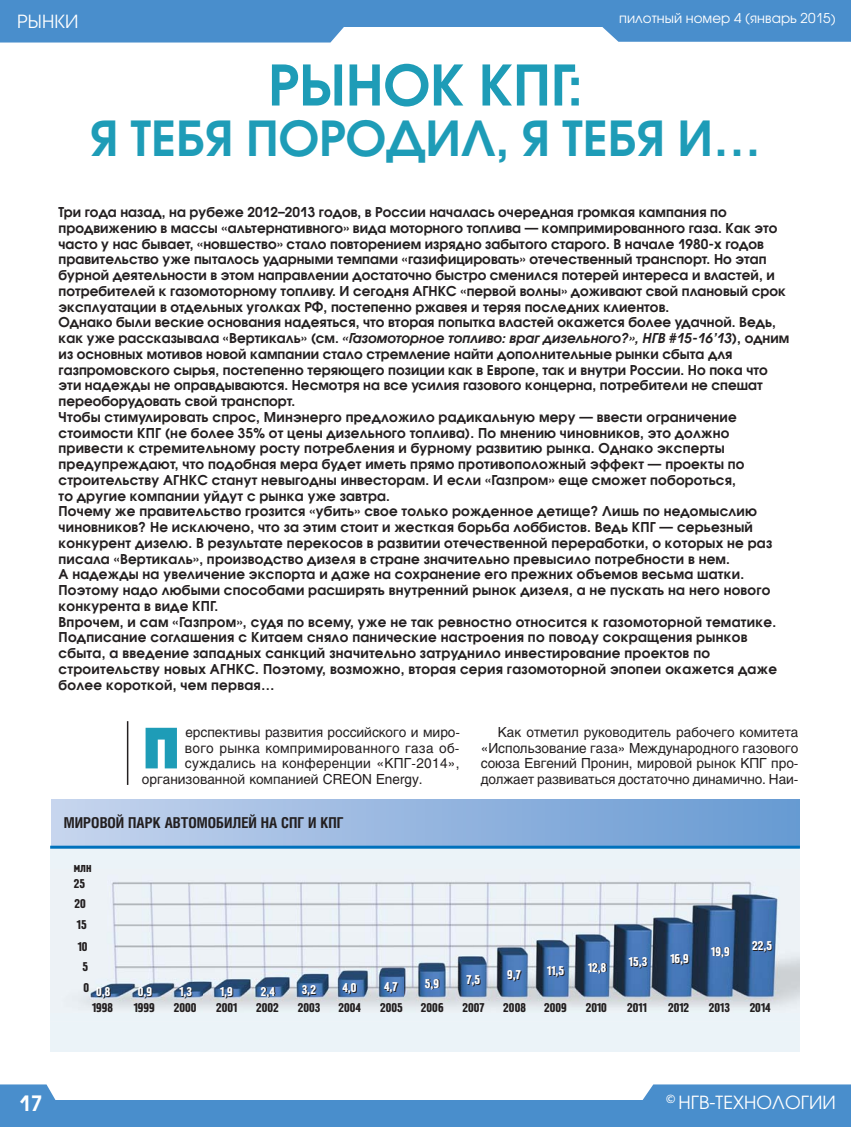
<style>
.page{position:relative;width:851px;height:1127px;background:#fff}
.page>*{position:absolute;margin:0;border:0;box-sizing:border-box;transform-origin:0 0}
.t1{font:700 58.05px "Futura Futuris X Cond C";color:#1e9cb7}
.t2{font:600 55.5px "Avant Garde Gothic C";color:#1e9cb7}
.t3{font:600 48px "Avant Garde Gothic C";color:#1e9cb7}
.t4{font:600 21px "Avant Garde Gothic C";color:#fff}
.t5{font:18px "Avant Garde Gothic C";letter-spacing:.005em;color:#fff}
.t6{font:700 15px "Helios Cond";color:#231f20}
.t7{font:13.8px/15.8px "Helios";color:#231f20;text-align:justify}
.t8{font:13.8px "Helios";letter-spacing:.02em;color:#231f20}
.t9{font:600 13.5px/15.8px "Avant Garde Gothic C";letter-spacing:.015em;color:#231f20}
.t10{font:13.5px "Avant Garde Gothic C";letter-spacing:.005em;color:#fff}
.t11{font:12.75px "Pollock 1 C";color:#231f20}
.t12{font:12.75px "Pollock 1 C";color:#fff}
.s1{font-style:italic}
</style>
<div class="page">
<svg style="left:0;top:0;width:367px;height:43px;background:#5897d0"></svg>
<div style="left:39px;top:0;width:811px;height:26px;background:#498ecc"></div>
<svg style="left:0;top:1084px;width:56px;height:43px;background:#5294ce"></svg>
<div style="left:39px;top:1100px;width:811px;height:27px;background:#498ecc"></div>
<hr style="left:127px;top:721px;width:1px;height:64px;background:#231f20">
<svg style="left:573px;top:0;width:278px;height:42px"></svg>
<svg style="left:642px;top:1084px;width:209px;height:43px"></svg>
<div style="left:51px;top:849px;width:748px;height:203px;background:#ebf3f8"></div>
<img style="left:51px;top:869px;width:748px;height:152px">
<div style="left:51px;top:800px;width:748px;height:47px;background:linear-gradient(to right,#c6d4ee,#6699d2)"></div>
<hr style="left:50px;top:846px;width:749px;height:3px;background:#0071bc">
<h3 class="t5" style="left:17px;top:15px;width:63px">РЫНКИ</h3>
<p class="t10" style="left:619px;top:13px;width:218px">пилотный номер 4 (январь 2015)</p>
<h2 class="t2" style="left:268px;top:64px;width:316px">РЫНОК КПГ:</h2>
<h3 class="t3" style="left:90px;top:121px;width:672px">Я ТЕБЯ ПОРОДИЛ, Я ТЕБЯ И…</h3>
<p class="t9" style="left:59px;top:206px;width:732px">Три года назад, на рубеже 2012–2013 годов, в России началась очередная громкая кампания по продвижению в массы «альтернативного» вида моторного топлива — компримированного газа. Как это часто у нас бывает, «новшество» стало повторением изрядно забытого старого. В начале 1980-х годов правительство уже пыталось ударными темпами «газифицировать» отечественный транспорт. Но этап бурной деятельности в этом направлении достаточно быстро сменился потерей интереса и властей, и потребителей к газомоторному топливу. И сегодня АГНКС «первой волны» доживают свой плановый срок эксплуатации в отдельных уголках РФ, постепенно ржавея и теряя последних клиентов.<br>Однако были веские основания надеяться, что вторая попытка властей окажется более удачной. Ведь, как уже рассказывала «Вертикаль» (см. <span class="s1">«Газомоторное топливо: враг дизельного?», НГВ #15-16’13</span>), одним из основных мотивов новой кампании стало стремление найти дополнительные рынки сбыта для газпромовского сырья, постепенно теряющего позиции как в Европе, так и внутри России. Но пока что эти надежды не оправдываются. Несмотря на все усилия газового концерна, потребители не спешат переоборудовать свой транспорт.<br>Чтобы стимулировать спрос, Минэнерго предложило радикальную меру — ввести ограничение стоимости КПГ (не более 35% от цены дизельного топлива). По мнению чиновников, это должно привести к стремительному росту потребления и бурному развитию рынка. Однако эксперты предупреждают, что подобная мера будет иметь прямо противоположный эффект — проекты по строительству АГНКС станут невыгодны инвесторам. И если «Газпром» еще сможет побороться,<br>то другие компании уйдут с рынка уже завтра.<br>Почему же правительство грозится «убить» свое только рожденное детище? Лишь по недомыслию чиновников? Не исключено, что за этим стоит и жесткая борьба лоббистов. Ведь КПГ — серьезный конкурент дизелю. В результате перекосов в развитии отечественной переработки, о которых не раз писала «Вертикаль», производство дизеля в стране значительно превысило потребности в нем.<br>А надежды на увеличение экспорта и даже на сохранение его прежних объемов весьма шатки.<br>Поэтому надо любыми способами расширять внутренний рынок дизеля, а не пускать на него нового конкурента в виде КПГ.<br>Впрочем, и сам «Газпром», судя по всему, уже не так ревностно относится к газомоторной тематике.<br>Подписание соглашения с Китаем сняло панические настроения по поводу сокращения рынков сбыта, а введение западных санкций значительно затруднило инвестирование проектов по строительству новых АГНКС. Поэтому, возможно, вторая серия газомоторной эпопеи окажется даже более короткой, чем первая…</p>
<h1 class="t1" style="left:142px;top:726px;width:40px">П</h1>
<p class="t7" style="left:185px;top:725px;width:276px">ерспективы развития российского и миро-</p>
<p class="t8" style="left:185px;top:743px;width:276px">вого рынка компримированного газа об-</p>
<p class="t8" style="left:185px;top:758px;width:276px">суждались на конференции «КПГ-2014»,</p>
<p class="t7" style="left:142px;top:773px;width:282px">организованной компанией CREON Energy.</p>
<p class="t6" style="left:64px;top:816px;width:281px">МИРОВОЙ ПАРК АВТОМОБИЛЕЙ НА СПГ И КПГ</p>
<p class="t11" style="left:74px;top:860px;width:19px">млн</p>
<p class="t11" style="left:74px;top:876px;width:13px">25</p>
<p class="t11" style="left:74px;top:897px;width:13px">20</p>
<p class="t11" style="left:77px;top:918px;width:11px">15</p>
<p class="t7" style="left:480px;top:725px;width:319px;text-indent:17px">Как отметил руководитель рабочего комитета «Использование газа» Международного газового союза Евгений Пронин, мировой рынок КПГ про&shy;должает развиваться достаточно динамично. Наи-</p>
<p class="t11" style="left:78px;top:939px;width:11px">10</p>
<p class="t11" style="left:82px;top:959px;width:7px">5</p>
<p class="t12" style="left:96px;top:985px;width:16px">0,8</p>
<p class="t12" style="left:138px;top:985px;width:16px">0,9</p>
<p class="t12" style="left:179px;top:985px;width:14px">1,3</p>
<p class="t12" style="left:220px;top:985px;width:14px">1,9</p>
<p class="t12" style="left:261px;top:984px;width:16px">2,4</p>
<p class="t12" style="left:302px;top:982px;width:16px">3,2</p>
<p class="t12" style="left:342px;top:981px;width:16px">4,0</p>
<p class="t12" style="left:384px;top:979px;width:15px">4,7</p>
<p class="t12" style="left:425px;top:976px;width:16px">5,9</p>
<p class="t12" style="left:466px;top:973px;width:15px">7,5</p>
<p class="t11" style="left:83px;top:980px;width:7px">0</p>
<p class="t12" style="left:507px;top:967px;width:15px">9,7</p>
<p class="t12" style="left:547px;top:963px;width:18px">11,5</p>
<p class="t12" style="left:588px;top:960px;width:20px">12,8</p>
<p class="t12" style="left:628px;top:954px;width:20px">15,3</p>
<p class="t12" style="left:670px;top:951px;width:20px">16,9</p>
<p class="t12" style="left:711px;top:944px;width:20px">19,9</p>
<p class="t12" style="left:752px;top:938px;width:21px">22,5</p>
<p class="t11" style="left:92px;top:1001px;width:23px">1998</p>
<p class="t11" style="left:134px;top:1001px;width:23px">1999</p>
<p class="t11" style="left:174px;top:1001px;width:24px">2000</p>
<p class="t11" style="left:216px;top:1001px;width:23px">2001</p>
<p class="t11" style="left:256px;top:1001px;width:24px">2002</p>
<p class="t11" style="left:298px;top:1001px;width:24px">2003</p>
<p class="t11" style="left:338px;top:1001px;width:24px">2004</p>
<p class="t11" style="left:380px;top:1001px;width:24px">2005</p>
<p class="t11" style="left:421px;top:1001px;width:24px">2006</p>
<p class="t11" style="left:462px;top:1001px;width:24px">2007</p>
<p class="t11" style="left:503px;top:1000px;width:24px">2008</p>
<p class="t11" style="left:544px;top:1000px;width:24px">2009</p>
<p class="t11" style="left:585px;top:1000px;width:23px">2010</p>
<p class="t11" style="left:627px;top:1000px;width:21px">2011</p>
<p class="t11" style="left:668px;top:1000px;width:23px">2012</p>
<p class="t11" style="left:708px;top:1000px;width:23px">2013</p>
<p class="t11" style="left:749px;top:1000px;width:22px">2014</p>
<h3 class="t4" style="left:19px;top:1095px;width:25px">17</h3>
<h3 class="t5" style="left:666px;top:1095px;width:171px"><sup>©</sup> НГВ-ТЕХНОЛОГИИ</h3>
</div>
